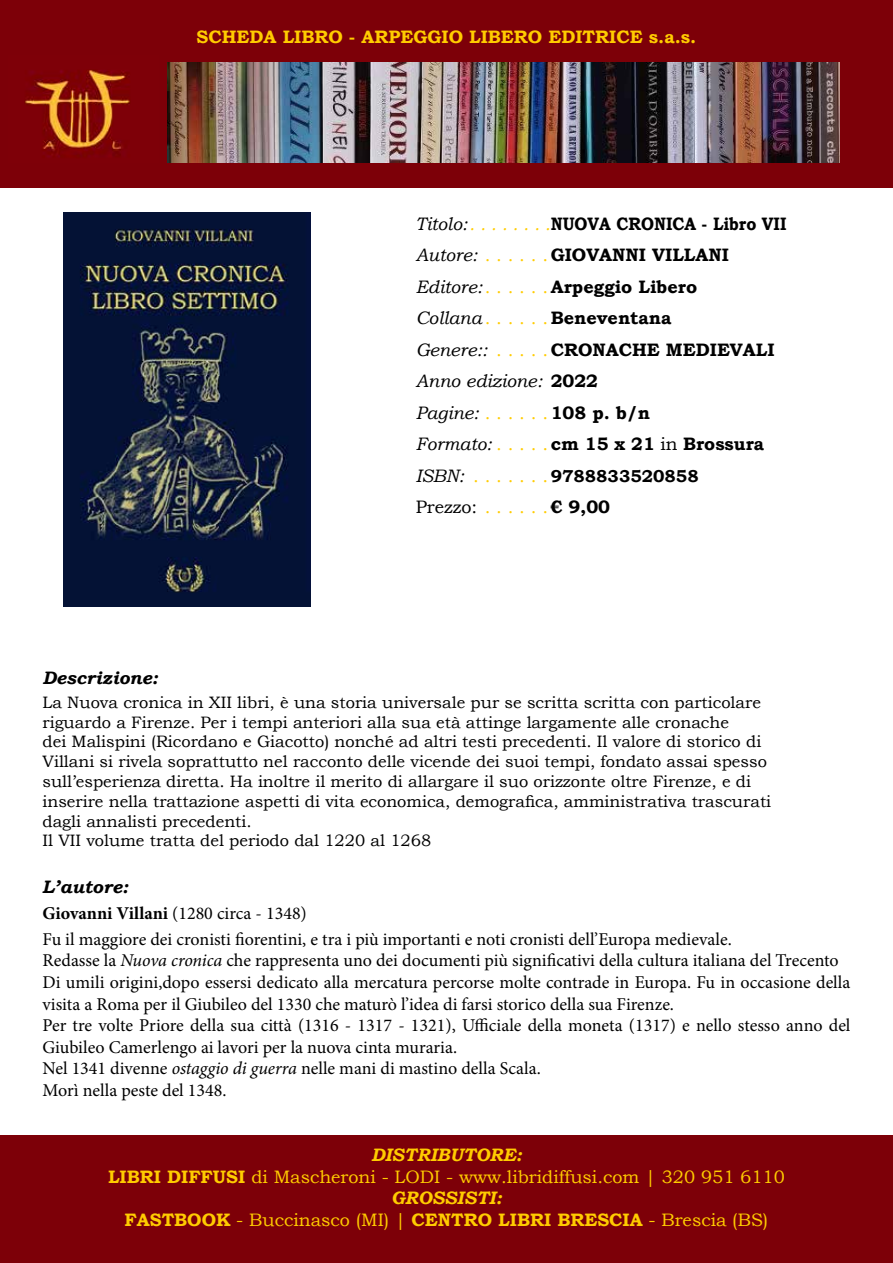
<style>
.page{position:relative;width:893px;height:1263px;background:#fff}
.page>*{position:absolute;margin:0;border:0;box-sizing:border-box;transform-origin:0 0}
.t1{font:18px/21.6px "Minion Pro";color:#000}
.t2{font:700 18px/31.5px "Bookman Old Style";color:#000;scale:.9 1}
.t3{font:18px/21.6px "Bookman Old Style";color:#fc0;text-align:center}
.t4{font:700 18px "Bookman Old Style";color:#fc0}
.t5{font:italic 700 18px "Bookman Old Style";color:#000}
.t6{font:18px "Bookman Old Style";color:#000}
.t7{font:700 17.25px "Bookman Old Style";color:#000}
.t8{font:16.5px/19.8px "Bookman Old Style";color:#000}
.s1{font-weight:400;font-style:italic}
.s2{font-weight:400;font-style:italic;color:#fc0}
.s3{font-weight:400;color:#fc0}
.s4{font-weight:400}
.s5{font-weight:400;font-style:italic;font-size:18px}
.s6{font-weight:400;font-size:18px;color:#fc0}
.s7{color:#fc0}
.s8{font-weight:700}
.s9{font-style:italic}
.s10{font-weight:700;font-style:italic}
</style>
<div class="page">
<div style="left:0;top:0;width:893px;height:187px;background:#7d0008"></div>
<div style="left:0;top:1135px;width:893px;height:128px;background:#7d0008"></div>
<img style="left:25px;top:70px;width:105px;height:87px">
<img style="left:168px;top:62px;width:672px;height:101px">
<img style="left:64px;top:213px;width:246px;height:394px">
<p class="t4" style="left:197px;top:23px;width:501px">SCHEDA LIBRO - ARPEGGIO LIBERO EDITRICE s.a.s.</p>
<p class="t2" style="left:416px;top:208px;width:414px"><span class="s1">Titolo:</span> <span class="s2">. . . . . . .</span> NUOVA CRONICA - Libro VII<br><span class="s1">Autore:</span> <span class="s3">. . . . . .</span>GIOVANNI VILLANI<br><span class="s1">Editore:</span> <span class="s3">. . . . . .</span>Arpeggio Libero<br><span class="s1">Collana</span> <span class="s3">. . . . . .</span>Beneventana<br><span class="s1">Genere::</span> <span class="s3">. . . . .</span>CRONACHE MEDIEVALI<br><span class="s1">Anno edizione:</span> 2022<br><span class="s1">Pagine:</span> <span class="s3">. . . . . .</span>108 p. b/n<br><span class="s1">Formato:</span> <span class="s3">. . . . .</span>cm 15 x 21 <span class="s4">in</span> Brossura</p>
<p class="t7" style="left:416px;top:463px;width:285px"><span class="s5">ISBN:</span> <span class="s6">. . . . . . .</span>9788833520858</p>
<p class="t6" style="left:416px;top:495px;width:196px">Prezzo: <span class="s7">. . . . . .</span><span class="s8">€ 9,00</span></p>
<p class="t5" style="left:43px;top:664px;width:117px">Descrizione:</p>
<p class="t8" style="left:43px;top:692px;width:730px">La Nuova cronica in XII libri, è una storia universale pur se scritta scritta con particolare riguardo a Firenze. Per i tempi anteriori alla sua età attinge largamente alle cronache<br>dei Malispini (Ricordano e Giacotto) nonché ad altri testi precedenti. Il valore di storico di Villani si rivela soprattutto nel racconto delle vicende dei suoi tempi, fondato assai spesso sull’esperienza diretta. Ha inoltre il merito di allargare il suo orizzonte oltre Firenze, e di inserire nella trattazione aspetti di vita economica, demografica, amministrativa trascurati dagli annalisti precedenti.<br>Il VII volume tratta del periodo dal 1220 al 1268</p>
<p class="t5" style="left:43px;top:874px;width:87px">L’autore:</p>
<p class="t1" style="left:43px;top:900px;width:691px;line-height:25.8px"><span class="s8">Giovanni Villani</span> (1280 circa - 1348)<br>Fu il maggiore dei cronisti fiorentini, e tra i più importanti e noti cronisti dell’Europa medievale.</p>
<p class="t1" style="left:43px;top:950px;width:809px">Redasse la <span class="s9">Nuova cronica</span> che rappresenta uno dei documenti più significativi della cultura italiana del Trecento Di umili origini,dopo essersi dedicato alla mercatura percorse molte contrade in Europa. Fu in occasione della visita a Roma per il Giubileo del 1330 che maturò l’idea di farsi storico della sua Firenze.<br>Per tre volte Priore della sua città (1316 - 1317 - 1321), Ufficiale della moneta (1317) e nello stesso anno del Giubileo Camerlengo ai lavori per la nuova cinta muraria.<br>Nel 1341 divenne <span class="s9">ostaggio di guerra</span> nelle mani di mastino della Scala.<br>Morì nella peste del 1348.</p>
<p class="t3" style="left:108px;top:1144px;width:678px"><span class="s10">DISTRIBUTORE:<br></span><span class="s8">LIBRI DIFFUSI</span> di Mascheroni - LODI - www.libridiffusi.com | 320 951 6110<br><span class="s10">GROSSISTI:<br></span><span class="s8">FASTBOOK</span> - Buccinasco (MI) | <span class="s8">CENTRO LIBRI BRESCIA</span> - Brescia (BS)</p>
</div>
